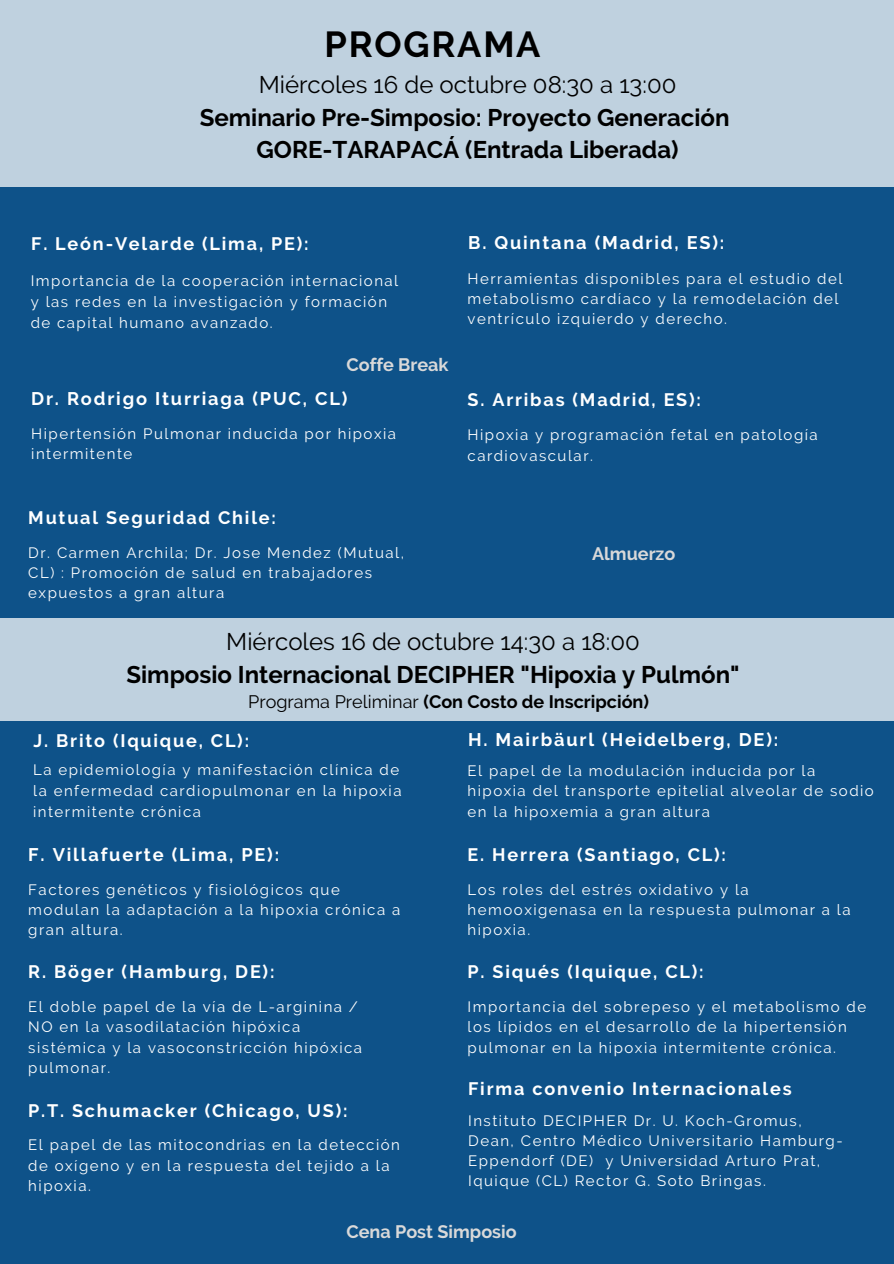
<style>
.page{position:relative;width:894px;height:1264px;background:#fff}
.page>*{position:absolute;margin:0;border:0;box-sizing:border-box;transform-origin:0 0}
.t1{font:700 36px "Raleway";letter-spacing:.05em;color:#000}
.t2{font:700 24px/32.7px "Raleway";color:#000;text-align:center}
.t3{font:24px "Raleway";color:#000}
.t4{font:700 18.15px "Raleway";letter-spacing:.1em;color:#fff}
.t5{font:700 18px "Raleway";letter-spacing:.1em;color:#fff}
.t6{font:700 18px "Raleway";color:#000}
.t7{font:700 18px "Raleway";color:#d9d9d9}
.t8{font:15px/20.2px "Raleway";letter-spacing:.1em;color:#fff}
.s1{font-weight:400}
</style>
<div class="page">
<div style="left:0;top:0;width:893px;height:1263px;background:#0e5289"></div>
<div style="left:0;top:0;width:893px;height:187px;background:#bfd1df"></div>
<div style="left:0;top:618px;width:893px;height:103px;background:#bfd1df"></div>
<h1 class="t1" style="left:324px;top:24px;width:217px">PROGRAMA</h1>
<h2 class="t3" style="left:259px;top:70px;width:419px">Miércoles 16 de octubre 08:30 a 13:00</h2>
<h2 class="t2" style="left:200px;top:101px;width:531px">Seminario Pre-Simposio: Proyecto Generación<br>GORE-TARAPACÁ (Entrada Liberada)</h2>
<p class="t5" style="left:31px;top:233px;width:279px">F. León-Velarde (Lima, PE):</p>
<p class="t4" style="left:468px;top:232px;width:258px">B. Quintana (Madrid, ES):</p>
<p class="t8" style="left:31px;top:270px;width:369px;line-height:20.7px">Importancia de la cooperación internacional y las redes en la investigación y formación de capital humano avanzado.</p>
<p class="t8" style="left:467px;top:268px;width:376px">Herramientas disponibles para el estudio del metabolismo cardíaco y la remodelación del ventrículo izquierdo y derecho.</p>
<p class="t7" style="left:346px;top:354px;width:104px">Coffe Break</p>
<p class="t4" style="left:31px;top:388px;width:317px">Dr. Rodrigo Iturriaga (PUC, CL)</p>
<p class="t5" style="left:467px;top:389px;width:235px">S. Arribas (Madrid, ES):</p>
<p class="t8" style="left:31px;top:423px;width:366px">Hipertensión Pulmonar inducida por hipoxia intermitente</p>
<p class="t8" style="left:467px;top:425px;width:351px">Hipoxia y programación fetal en patología cardiovascular.</p>
<p class="t5" style="left:28px;top:507px;width:249px">Mutual Seguridad Chile:</p>
<p class="t8" style="left:28px;top:542px;width:377px">Dr. Carmen Archila; Dr. Jose Mendez (Mutual,<br>CL) : Promoción de salud en trabajadores expuestos a gran altura</p>
<p class="t7" style="left:592px;top:542px;width:85px">Almuerzo</p>
<h2 class="t3" style="left:226px;top:627px;width:415px">Miércoles 16 de octubre 14:30 a 18:00</h2>
<h2 class="t2" style="left:126px;top:658px;width:614px">Simposio Internacional DECIPHER "Hipoxia y Pulmón"</h2>
<p class="t6" style="left:248px;top:690px;width:402px"><span class="s1">Programa Preliminar</span> (Con Costo de Inscripción)</p>
<p class="t5" style="left:34px;top:730px;width:217px">J. Brito (Iquique, CL):</p>
<p class="t4" style="left:468px;top:729px;width:311px">H. Mairbäurl (Heidelberg, DE):</p>
<p class="t8" style="left:33px;top:759px;width:370px;line-height:20.7px">La epidemiología y manifestación clínica de la enfermedad cardiopulmonar en la hipoxia intermitente crónica</p>
<p class="t8" style="left:467px;top:760px;width:408px">El papel de la modulación inducida por la hipoxia del transporte epitelial alveolar de sodio en la hipoxemia a gran altura</p>
<p class="t4" style="left:28px;top:843px;width:252px">F. Villafuerte (Lima, PE):</p>
<p class="t5" style="left:467px;top:844px;width:260px">E. Herrera (Santiago, CL):</p>
<p class="t8" style="left:28px;top:879px;width:373px">Factores genéticos y fisiológicos que modulan la adaptación a la hipoxia crónica a gran altura.</p>
<p class="t8" style="left:467px;top:879px;width:384px">Los roles del estrés oxidativo y la hemooxigenasa en la respuesta pulmonar a la hipoxia.</p>
<p class="t5" style="left:28px;top:961px;width:247px">R. Böger (Hamburg, DE):</p>
<p class="t5" style="left:467px;top:961px;width:237px">P. Siqués (Iquique, CL):</p>
<p class="t8" style="left:28px;top:996px;width:335px">El doble papel de la vía de L-arginina /<br>NO en la vasodilatación hipóxica sistémica y la vasoconstricción hipóxica pulmonar.</p>
<p class="t8" style="left:467px;top:996px;width:400px">Importancia del sobrepeso y el metabolismo de los lípidos en el desarrollo de la hipertensión pulmonar en la hipoxia intermitente crónica.</p>
<p class="t5" style="left:468px;top:1078px;width:325px">Firma convenio Internacionales</p>
<p class="t5" style="left:28px;top:1099px;width:321px">P.T. Schumacker (Chicago, US):</p>
<p class="t8" style="left:28px;top:1134px;width:373px">El papel de las mitocondrias en la detección de oxígeno y en la respuesta del tejido a la hipoxia.</p>
<p class="t8" style="left:468px;top:1110px;width:376px">Instituto DECIPHER Dr. U. Koch-Gromus, Dean, Centro Médico Universitario Hamburg-Eppendorf (DE) y Universidad Arturo Prat, Iquique (CL) Rector G. Soto Bringas.</p>
<p class="t7" style="left:346px;top:1221px;width:172px">Cena Post Simposio</p>
</div>
